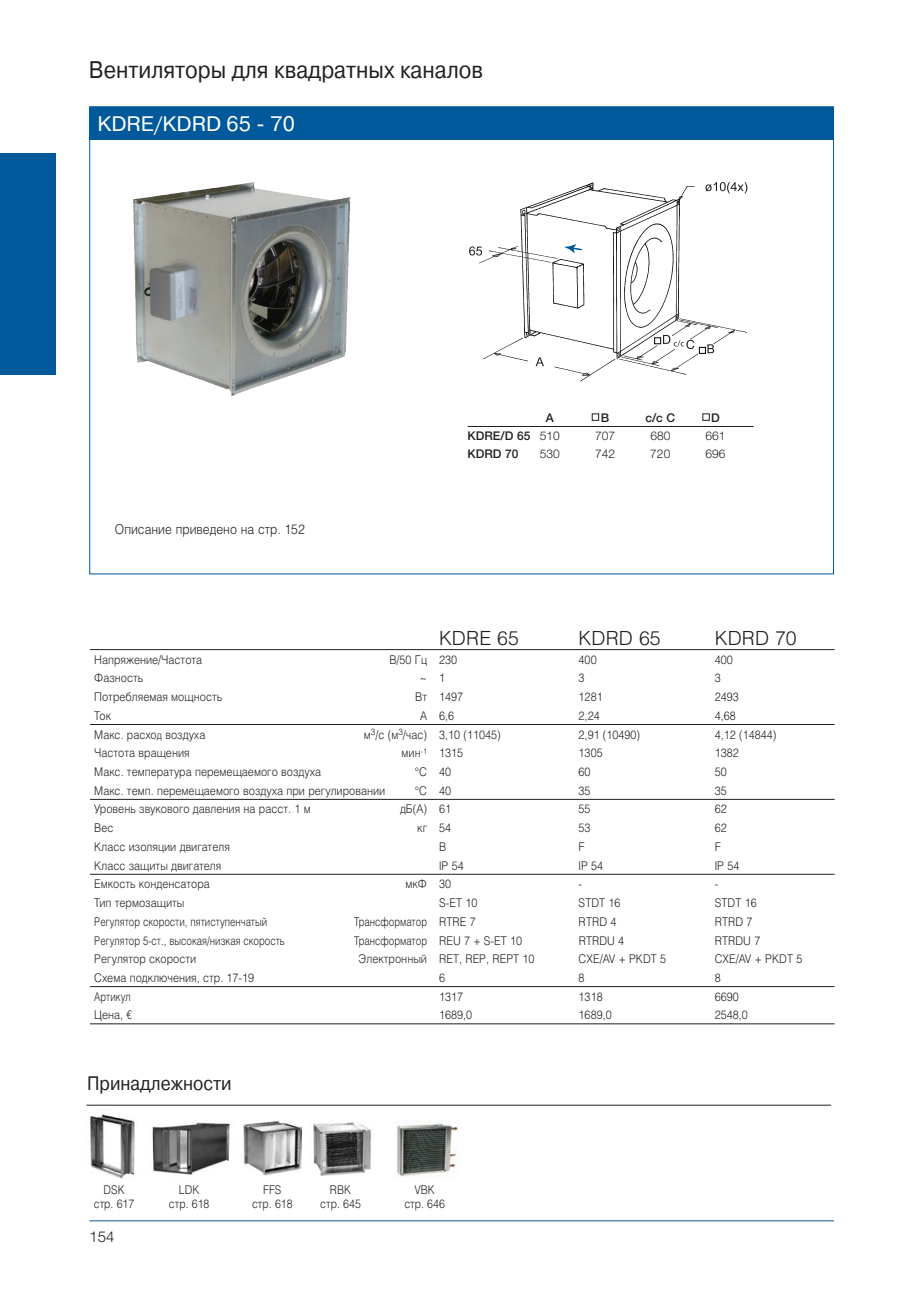
<style>
.page{position:relative;width:919px;height:1289px;background:#fff}
.page>*{position:absolute;margin:0;border:0;box-sizing:border-box;transform-origin:0 0}
.t1{font:24px "Pragmatica C";color:#231f20;scale:.9 1}
.t2{font:21px "Pragmatica C";color:#fff}
.t3{font:300 19.5px "Helios";color:#231f20}
.t4{font:19.5px "Pragmatica C";color:#231f20;scale:.9 1}
.t5{font:300 15px "Helvetica Neue";color:#231f20}
.t6{font:300 13.5px "Helios";color:#231f20;scale:.9 1}
.t7{font:300 12px "Helios";color:#231f20;scale:.9 1}
.t8{font:300 12px "Helios";color:#231f20;scale:.8 1}
.t9{font:300 12px/13.5px "Helios";color:#231f20;text-align:center;scale:.88 1}
.t10{font:500 12px "Helvetica Neue";color:#231f20}
.t11{font:300 12px "Helvetica Neue";color:#231f20}
.s1{font-weight:300}
.s2{font-size:10.5px}
.s3{font-family:"RS Univers Cond"}
</style>
<div class="page">
<hr style="left:90px;top:649px;width:744px;height:1px;background:#231f20">
<hr style="left:90px;top:724px;width:744px;height:1px;background:#231f20">
<hr style="left:90px;top:799px;width:744px;height:1px;background:#231f20">
<hr style="left:90px;top:873px;width:744px;height:1px;background:#231f20">
<hr style="left:90px;top:986px;width:744px;height:1px;background:#231f20">
<hr style="left:90px;top:1023px;width:744px;height:1px;background:#231f20">
<img style="left:244px;top:1120px;width:57px;height:54px">
<img style="left:90px;top:1114px;width:45px;height:65px">
<img style="left:152px;top:1122px;width:78px;height:53px">
<img style="left:313px;top:1122px;width:58px;height:54px">
<img style="left:396px;top:1123px;width:64px;height:54px">
<hr style="left:89px;top:1220px;width:744px;height:1px;background:#00599a">
<svg style="left:89px;top:106px;width:745px;height:468px"></svg>
<div style="left:0;top:153px;width:55px;height:221px;background:#00599a"></div>
<hr style="left:86px;top:1104px;width:745px;height:1px;background:#231f20">
<h1 class="t1" style="left:89px;top:57px;width:439px">Вентиляторы для квадратных каналов</h1>
<h2 class="t2" style="left:97px;top:112px;width:199px">KDRE/KDRD 65 - 70</h2>
<p class="t6" style="left:115px;top:521px;width:212px">Описание приведено на стр. 152</p>
<p class="t10" style="left:545px;top:410px;width:10px">A</p>
<p class="t10" style="left:600px;top:410px;width:10px">B</p>
<p class="t10" style="left:645px;top:410px;width:31px">c/c C</p>
<p class="t10" style="left:711px;top:410px;width:10px">D</p>
<p class="t10" style="left:467px;top:428px;width:94px">KDRE/D 65 <span class="s1">510</span></p>
<p class="t11" style="left:595px;top:428px;width:22px">707</p>
<p class="t11" style="left:650px;top:428px;width:22px">680</p>
<p class="t11" style="left:705px;top:428px;width:22px">661</p>
<p class="t10" style="left:467px;top:446px;width:53px">KDRD 70</p>
<p class="t11" style="left:539px;top:446px;width:22px">530</p>
<p class="t11" style="left:595px;top:446px;width:22px">742</p>
<p class="t11" style="left:650px;top:446px;width:22px">720</p>
<p class="t11" style="left:705px;top:446px;width:22px">696</p>
<h3 class="t3" style="left:439px;top:626px;width:81px">KDRE 65</h3>
<h3 class="t3" style="left:578px;top:626px;width:83px">KDRD 65</h3>
<h3 class="t3" style="left:714px;top:626px;width:83px">KDRD 70</h3>
<p class="t7" style="left:94px;top:652px;width:121px">Напряжение/Частота</p>
<p class="t7" style="left:389px;top:652px;width:77px">В/50 Гц 230</p>
<p class="t7" style="left:578px;top:652px;width:22px">400</p>
<p class="t7" style="left:714px;top:652px;width:22px">400</p>
<p class="t7" style="left:94px;top:671px;width:56px">Фазность</p>
<p class="t7" style="left:420px;top:671px;width:29px">~ 1</p>
<p class="t7" style="left:578px;top:671px;width:8px">3</p>
<p class="t7" style="left:714px;top:671px;width:8px">3</p>
<p class="t7" style="left:94px;top:689px;width:144px">Потребляемая мощность</p>
<p class="t7" style="left:415px;top:689px;width:55px">Вт 1497</p>
<p class="t7" style="left:578px;top:689px;width:28px">1281</p>
<p class="t7" style="left:714px;top:689px;width:28px">2493</p>
<p class="t7" style="left:94px;top:708px;width:20px">Ток</p>
<p class="t7" style="left:420px;top:708px;width:39px">A 6,6</p>
<p class="t7" style="left:578px;top:708px;width:25px">2,24</p>
<p class="t7" style="left:714px;top:708px;width:25px">4,68</p>
<p class="t7" style="left:94px;top:727px;width:125px">Макс. расхо<span class="s2">д</span> воздуха</p>
<p class="t7" style="left:364px;top:727px;width:153px">м<sup>3</sup>/с (м<sup>3</sup>/час) 3,10 (11045)</p>
<p class="t7" style="left:578px;top:727px;width:70px">2,91 (10490)</p>
<p class="t7" style="left:714px;top:727px;width:70px">4,12 (14844)</p>
<p class="t7" style="left:94px;top:745px;width:107px">Частота вращения</p>
<p class="t7" style="left:401px;top:745px;width:70px">мин<sup>-1</sup> 1315</p>
<p class="t7" style="left:578px;top:745px;width:28px">1305</p>
<p class="t7" style="left:714px;top:745px;width:28px">1382</p>
<p class="t7" style="left:94px;top:764px;width:254px">Макс. температура перемещаемого воздуха</p>
<p class="t7" style="left:415px;top:764px;width:42px">°C 40</p>
<p class="t7" style="left:578px;top:764px;width:15px">60</p>
<p class="t7" style="left:714px;top:764px;width:15px">50</p>
<p class="t7" style="left:94px;top:783px;width:325px">Макс. темп. перемещаемого воздуха при регулировании</p>
<p class="t7" style="left:415px;top:783px;width:42px">°C 40</p>
<p class="t7" style="left:578px;top:783px;width:15px">35</p>
<p class="t7" style="left:714px;top:783px;width:15px">35</p>
<p class="t7" style="left:94px;top:802px;width:242px">Уровень звукового давления на расст. 1 м</p>
<p class="t7" style="left:400px;top:802px;width:58px">дБ(A) 61</p>
<p class="t7" style="left:578px;top:802px;width:15px">55</p>
<p class="t7" style="left:714px;top:802px;width:15px">62</p>
<p class="t7" style="left:94px;top:820px;width:23px">Вес</p>
<p class="t7" style="left:417px;top:820px;width:39px">кг 54</p>
<p class="t7" style="left:578px;top:820px;width:15px">53</p>
<p class="t7" style="left:714px;top:820px;width:15px">62</p>
<p class="t7" style="left:94px;top:839px;width:152px">Класс изоляции двигателя</p>
<p class="t7" style="left:439px;top:839px;width:9px">B</p>
<p class="t7" style="left:578px;top:839px;width:8px">F</p>
<p class="t7" style="left:714px;top:839px;width:8px">F</p>
<p class="t7" style="left:94px;top:858px;width:143px">Класс защиты двигателя</p>
<p class="t7" style="left:439px;top:858px;width:29px">IP 54</p>
<p class="t7" style="left:578px;top:858px;width:29px">IP 54</p>
<p class="t7" style="left:714px;top:858px;width:29px">IP 54</p>
<p class="t7" style="left:94px;top:876px;width:130px">Емкость конденсатора</p>
<p class="t7" style="left:405px;top:876px;width:52px">мкФ 30</p>
<p class="t7" style="left:578px;top:876px;width:5px">-</p>
<p class="t7" style="left:714px;top:876px;width:5px">-</p>
<p class="t7" style="left:94px;top:895px;width:102px">Тип термозащиты</p>
<p class="t7" style="left:439px;top:895px;width:44px">S-ET 10</p>
<p class="t7" style="left:578px;top:895px;width:48px">STDT 16</p>
<p class="t7" style="left:714px;top:895px;width:48px">STDT 16</p>
<p class="t8" style="left:94px;top:914px;width:218px">Регулятор скорости, пятиступенчатый</p>
<p class="t8" style="left:354px;top:914px;width:153px">Трансформатор RTRE 7</p>
<p class="t7" style="left:578px;top:914px;width:44px">RTRD 4</p>
<p class="t7" style="left:714px;top:914px;width:44px">RTRD 7</p>
<p class="t8" style="left:94px;top:933px;width:240px">Регулятор 5-ст., высокая/низкая скорость</p>
<p class="t8" style="left:354px;top:933px;width:211px">Трансформатор REU 7 + S-ET 10</p>
<p class="t7" style="left:578px;top:933px;width:52px">RTRDU 4</p>
<p class="t7" style="left:714px;top:933px;width:52px">RTRDU 7</p>
<p class="t7" style="left:94px;top:951px;width:115px">Регулятор скорости</p>
<p class="t7" style="left:358px;top:951px;width:197px">Электронный RET, REP, REPT 10</p>
<p class="t7" style="left:578px;top:951px;width:99px">CXE/AV + PKDT 5</p>
<p class="t7" style="left:714px;top:951px;width:99px">CXE/AV + PKDT 5</p>
<p class="t7" style="left:94px;top:970px;width:179px">Схема подключения, стр. 17-19</p>
<p class="t7" style="left:439px;top:970px;width:8px">6</p>
<p class="t7" style="left:578px;top:970px;width:8px">8</p>
<p class="t7" style="left:714px;top:970px;width:8px">8</p>
<p class="t8" style="left:94px;top:989px;width:47px">Артикул</p>
<p class="t7" style="left:439px;top:989px;width:28px">1317</p>
<p class="t7" style="left:578px;top:989px;width:28px">1318</p>
<p class="t7" style="left:714px;top:989px;width:28px">6690</p>
<p class="t7" style="left:94px;top:1007px;width:43px">Цена, <span class="s3">‡</span></p>
<p class="t7" style="left:439px;top:1007px;width:38px">1689,0</p>
<p class="t7" style="left:578px;top:1007px;width:38px">1689,0</p>
<p class="t7" style="left:714px;top:1007px;width:38px">2548,0</p>
<h3 class="t4" style="left:87px;top:1072px;width:162px">Принадлежности</h3>
<p class="t9" style="left:94px;top:1182px;width:48px">DSK стр. 617</p>
<p class="t9" style="left:169px;top:1182px;width:48px">LDK стр. 618</p>
<p class="t9" style="left:320px;top:1182px;width:48px">RBK стр. 645</p>
<p class="t9" style="left:404px;top:1182px;width:48px">VBK стр. 646</p>
<p class="t9" style="left:252px;top:1182px;width:48px">FFS стр. 618</p>
<p class="t5" style="left:89px;top:1227px;width:27px">154</p>
</div>
